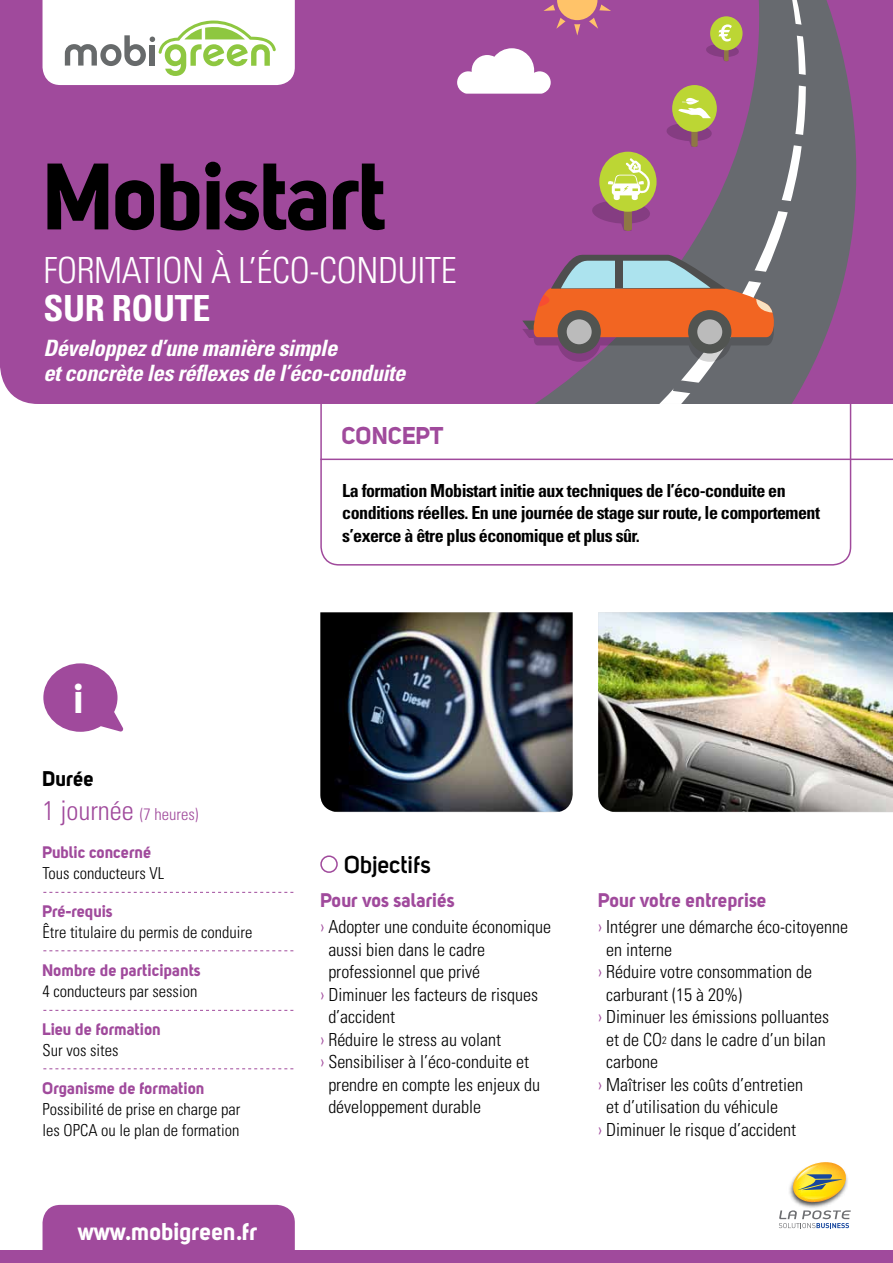
<style>
.page{position:relative;width:893px;height:1263px;background:#fff}
.page>*{position:absolute;margin:0;border:0;box-sizing:border-box;transform-origin:0 0}
.t1{font:93px "Uni Sans Bold";letter-spacing:-.02em;color:#000}
.t2{font:40.5px "Uni Sans Bold";color:#fff}
.t3{font:300 condensed 36px "Univers";letter-spacing:-.01em;color:#fff}
.t4{font:700 condensed 36px "Univers";letter-spacing:-.01em;color:#fff}
.t5{font:24px "Uni Sans Bold";color:#fff}
.t6{font:700 24px "Uni Sans Semi";letter-spacing:.005em;color:#000}
.t7{font:24px "Uni Sans Bold";color:#a04a9c}
.t8{font:italic 700 condensed 22.5px/25.5px "Univers";letter-spacing:-.02em;color:#fff}
.t9{font:21px "Uni Sans Bold";color:#000}
.t10{font:19.5px "Uni Sans Bold";color:#a04a9c}
.t11{font:300 condensed 18px "Univers";color:#000}
.t12{font:700 condensed 18px/22.5px "Univers";letter-spacing:-.03em;color:#000}
.t13{font:300 condensed 16.5px/21px "Univers";color:#000}
.t14{font:16.5px "Uni Sans Bold";color:#a04a9c}
.t15{font:300 condensed 16.5px "Univers";color:#a04a9c}
.s1{font-size:27px}
.s2{color:#a04a9c}
.s3{font-size:10.5px}
</style>
<div class="page">
<svg style="left:320px;top:404px;width:532px;height:162px"></svg>
<div style="left:1px;top:0;width:514px;height:404px;background:#a04a9c"></div>
<div style="left:515px;top:0;width:378px;height:404px;background:#a04a9c"></div>
<svg style="left:538px;top:0;width:351px;height:404px;background:#8a5a8b"></svg>
<svg style="left:769px;top:198px;width:32px;height:16px"></svg>
<svg style="left:673px;top:379px;width:32px;height:16px"></svg>
<svg style="left:781px;top:132px;width:32px;height:16px"></svg>
<svg style="left:787px;top:73px;width:32px;height:15px"></svg>
<svg style="left:790px;top:23px;width:32px;height:16px"></svg>
<div style="left:0;top:1250px;width:893px;height:13px;background:#a04a9c"></div>
<div style="left:43px;top:1205px;width:252px;height:45px;background:#a04a9c"></div>
<svg style="left:43px;top:0;width:252px;height:85px"></svg>
<div style="left:320px;top:855px;width:18px;height:18px;border:2px solid #a04a9c;border-radius:50%"></div>
<svg style="left:43px;top:663px;width:80px;height:69px"></svg>
<svg style="left:43px;top:892px;width:250px;height:1px"></svg>
<svg style="left:43px;top:950px;width:250px;height:1px"></svg>
<svg style="left:43px;top:1010px;width:250px;height:1px"></svg>
<svg style="left:43px;top:1068px;width:250px;height:1px"></svg>
<hr style="left:320px;top:459px;width:573px;height:1px;background:#a04a9c">
<div style="left:0;top:0;width:26px;height:373px;background:#a04a9c"></div>
<img style="left:320px;top:612px;width:253px;height:200px">
<img style="left:598px;top:612px;width:295px;height:200px">
<svg style="left:457px;top:48px;width:94px;height:46px"></svg>
<svg style="left:688px;top:318px;width:43px;height:44px"></svg>
<svg style="left:557px;top:318px;width:44px;height:44px"></svg>
<svg style="left:522px;top:255px;width:254px;height:90px;background:#b57665"></svg>
<div style="left:688px;top:310px;width:43px;height:43px;background:#515451;border-radius:50%"></div>
<div style="left:697px;top:319px;width:25px;height:25px;background:#bbb;border-radius:50%"></div>
<div style="left:557px;top:310px;width:44px;height:43px;background:#515451;border-radius:50%"></div>
<div style="left:567px;top:319px;width:25px;height:25px;background:#bbb;border-radius:50%"></div>
<svg style="left:543px;top:0;width:68px;height:36px;background:#bf718b"></svg>
<div style="left:672px;top:85px;width:45px;height:47px;background:#bcd634;border-radius:50%"></div>
<svg style="left:665px;top:98px;width:48px;height:49px"></svg>
<div style="left:599px;top:152px;width:58px;height:60px;background:#bcd634;border-radius:50%"></div>
<svg style="left:591px;top:158px;width:60px;height:74px"></svg>
<div style="left:710px;top:16px;width:32px;height:34px;background:#bcd634;border-radius:50%"></div>
<svg style="left:705px;top:24px;width:35px;height:38px"></svg>
<svg style="left:779px;top:1210px;width:72px;height:18px"></svg>
<img style="left:789px;top:1175px;width:59px;height:33px">
<svg style="left:792px;top:1162px;width:54px;height:40px;background:#dbc560"></svg>
<h1 class="t1" style="left:43px;top:139px;width:346px">Mobistart</h1>
<h3 class="t3" style="left:43px;top:249px;width:415px">FORMATION À L’ÉCO-CONDUITE</h3>
<h3 class="t4" style="left:43px;top:286px;width:169px">SUR ROUTE</h3>
<p class="t8" style="left:43px;top:335px;width:363px">Développez d’une manière simple<br>et concrète les réflexes de l’éco-conduite</p>
<h2 class="t2" style="left:74px;top:674px;width:12px">i</h2>
<p class="t9" style="left:43px;top:765px;width:53px">Durée</p>
<p class="t15" style="left:43px;top:804px;width:158px"><span class="s1">1 journée</span> (7 heures)</p>
<p class="t14" style="left:43px;top:842px;width:111px">Public concerné</p>
<p class="t13" style="left:43px;top:862px;width:123px">Tous conducteurs VL</p>
<p class="t14" style="left:43px;top:901px;width:72px">Pré-requis</p>
<p class="t13" style="left:43px;top:921px;width:211px">Être titulaire du permis de conduire</p>
<p class="t14" style="left:43px;top:960px;width:160px">Nombre de participants</p>
<p class="t13" style="left:43px;top:980px;width:156px">4 conducteurs par session</p>
<p class="t14" style="left:43px;top:1019px;width:120px">Lieu de formation</p>
<p class="t13" style="left:43px;top:1040px;width:78px">Sur vos sites</p>
<p class="t14" style="left:43px;top:1078px;width:164px">Organisme de formation</p>
<p class="t13" style="left:43px;top:1099px;width:199px">Possibilité de prise en charge par les OPCA ou le plan de formation</p>
<h3 class="t5" style="left:78px;top:1216px;width:181px">www.mobigreen.fr</h3>
<h3 class="t7" style="left:342px;top:421px;width:30px">Conc</h3>
<h3 class="t7" style="left:402px;top:421px;width:43px">ept</h3>
<p class="t12" style="left:342px;top:479px;width:479px">La formation Mobistart initie aux techniques de l’éco-conduite en conditions réelles. En une journée de stage sur route, le comportement s’exerce à être plus économique et plus sûr.</p>
<h3 class="t6" style="left:344px;top:850px;width:88px">Objectifs</h3>
<p class="t10" style="left:320px;top:888px;width:136px">Pour vos salariés</p>
<p class="t11" style="left:320px;top:916px;width:232px"><span class="s2">›</span> Adopter une conduite économique</p>
<p class="t11" style="left:328px;top:939px;width:158px">aussi bien dans le cadre</p>
<p class="t11" style="left:328px;top:961px;width:153px">professionnel que privé</p>
<p class="t11" style="left:320px;top:984px;width:219px"><span class="s2">›</span> Diminuer les facteurs de risques</p>
<p class="t11" style="left:328px;top:1006px;width:68px">d’accident</p>
<p class="t11" style="left:320px;top:1029px;width:182px"><span class="s2">›</span> Réduire le stress au volant</p>
<p class="t11" style="left:320px;top:1051px;width:210px"><span class="s2">›</span> Sensibiliser à l’éco-conduite et</p>
<p class="t11" style="left:328px;top:1074px;width:213px">prendre en compte les enjeux du</p>
<p class="t11" style="left:328px;top:1096px;width:154px">développement durable</p>
<p class="t10" style="left:598px;top:888px;width:170px">Pour votre entreprise</p>
<p class="t11" style="left:598px;top:916px;width:251px"><span class="s2">›</span> Intégrer une démarche éco-citoyenne</p>
<p class="t11" style="left:606px;top:939px;width:67px">en interne</p>
<p class="t11" style="left:598px;top:961px;width:215px"><span class="s2">›</span> Réduire votre consommation de</p>
<p class="t11" style="left:606px;top:984px;width:137px">carburant (15 à 20%)</p>
<p class="t11" style="left:598px;top:1006px;width:232px"><span class="s2">›</span> Diminuer les émissions polluantes</p>
<p class="t11" style="left:606px;top:1029px;width:221px">et de CO<span class="s3">2</span> dans le cadre d’un bilan</p>
<p class="t11" style="left:606px;top:1051px;width:53px">carbone</p>
<p class="t11" style="left:598px;top:1074px;width:206px"><span class="s2">›</span> Maîtriser les coûts d’entretien</p>
<p class="t11" style="left:606px;top:1096px;width:173px">et d’utilisation du véhicule</p>
<p class="t11" style="left:598px;top:1119px;width:199px"><span class="s2">›</span> Diminuer le risque d’accident</p>
</div>
